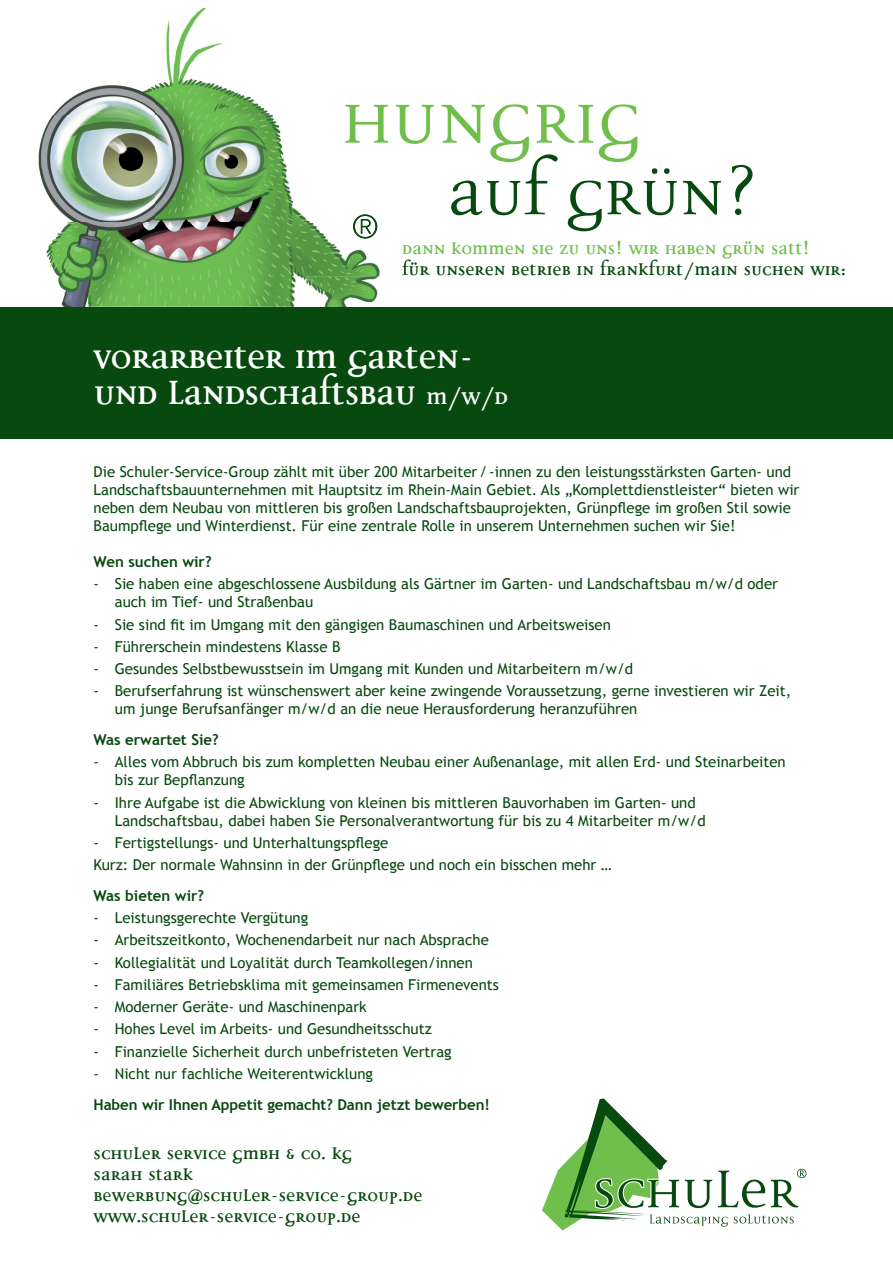
<style>
.page{position:relative;width:893px;height:1263px;background:#fff}
.page>*{position:absolute;margin:0;border:0;box-sizing:border-box;transform-origin:0 0}
.t1{font:98.4px "Disturbance";color:#70bf4c}
.t2{font:86.55px "Disturbance";letter-spacing:-.01em;color:#07490e}
.t3{font:700 45px/36px "Disturbance";letter-spacing:-.02em;color:#fff}
.t4{font:700 22.5px/21px "Disturbance";color:#07490e}
.t5{font:700 22.5px "Disturbance";color:#70bf4c}
.t6{font:15px/18px "Trebuchet MS";color:#07490e}
.t7{font:700 15px "Trebuchet MS";letter-spacing:-.005em;color:#07490e}
.s1{font-size:30px}
</style>
<div class="page">
<svg style="left:542px;top:1098px;width:264px;height:132px"></svg>
<img style="left:38px;top:9px;width:365px;height:268px">
<img style="left:58px;top:277px;width:98px;height:30px">
<img style="left:156px;top:277px;width:149px;height:29px">
<img style="left:305px;top:277px;width:73px;height:30px">
<img style="left:345px;top:104px;width:60px;height:58px">
<img style="left:353px;top:214px;width:24px;height:25px">
<svg style="left:403px;top:245px;width:2px;height:9px"></svg>
<img style="left:402px;top:259px;width:3px;height:18px">
<div style="left:0;top:307px;width:893px;height:131px;background:#07490e"></div>
<h1 class="t1" style="left:341px;top:66px;width:301px">HUNGRIG</h1>
<h2 class="t2" style="left:447px;top:146px;width:312px">AUF GRÜN?</h2>
<h3 class="t5" style="left:402px;top:236px;width:410px">Dann kommen Sie zu uns! Wir haben Grün satt!</h3>
<h3 class="t4" style="left:402px;top:258px;width:446px">Für unseren Betrieb in Frankfurt/Main suchen wir:</h3>
<h3 class="t3" style="left:94px;top:337px;width:416px">Vorarbeiter im Garten&shy;und Landschaftsbau <span class="s1">m/w/d</span></h3>
<p class="t6" style="left:94px;top:463px;width:707px">Die Schuler-Service-Group zählt mit über 200 Mitarbeiter / -innen zu den leistungsstärksten Garten- und Landschaftsbauunternehmen mit Hauptsitz im Rhein-Main Gebiet. Als „Komplettdienstleister“ bieten wir neben dem Neubau von mittleren bis großen Landschaftsbauprojekten, Grünpflege im großen Stil sowie Baumpflege und Winterdienst. Für eine zentrale Rolle in unserem Unternehmen suchen wir Sie!</p>
<p class="t7" style="left:94px;top:552px;width:120px">Wen suchen wir?</p>
<p class="t6" style="left:115px;top:575px;width:665px;text-indent:-21px">- Sie haben eine abgeschlossene Ausbildung als Gärtner im Garten- und Landschaftsbau m/w/d oder auch im Tief- und Straßenbau</p>
<p class="t6" style="left:94px;top:615px;width:519px">- Sie sind fit im Umgang mit den gängigen Baumaschinen und Arbeitsweisen</p>
<p class="t6" style="left:94px;top:638px;width:248px">- Führerschein mindestens Klasse B</p>
<p class="t6" style="left:94px;top:660px;width:541px">- Gesundes Selbstbewusstsein im Umgang mit Kunden und Mitarbeitern m/w/d</p>
<p class="t6" style="left:115px;top:682px;width:678px;text-indent:-21px">- Berufserfahrung ist wünschenswert aber keine zwingende Voraussetzung, gerne investieren wir Zeit, um junge Berufsanfänger m/w/d an die neue Herausforderung heranzuführen</p>
<p class="t7" style="left:94px;top:730px;width:127px">Was erwartet Sie?</p>
<p class="t6" style="left:115px;top:753px;width:672px;text-indent:-21px">- Alles vom Abbruch bis zum kompletten Neubau einer Außenanlage, mit allen Erd- und Steinarbeiten bis zur Bepflanzung</p>
<p class="t6" style="left:115px;top:793px;width:592px;text-indent:-21px">- Ihre Aufgabe ist die Abwicklung von kleinen bis mittleren Bauvorhaben im Garten- und<br>Landschaftsbau, dabei haben Sie Personalverantwortung für bis zu 4 Mitarbeiter m/w/d</p>
<p class="t6" style="left:94px;top:832px;width:520px;line-height:22.2px">- Fertigstellungs- und Unterhaltungspflege<br>Kurz: Der normale Wahnsinn in der Grünpflege und noch ein bisschen mehr …</p>
<p class="t7" style="left:94px;top:886px;width:112px">Was bieten wir?</p>
<p class="t6" style="left:94px;top:909px;width:216px">- Leistungsgerechte Vergütung</p>
<p class="t6" style="left:94px;top:931px;width:397px">- Arbeitszeitkonto, Wochenendarbeit nur nach Absprache</p>
<p class="t6" style="left:94px;top:953px;width:381px">- Kollegialität und Loyalität durch Teamkollegen/innen</p>
<p class="t6" style="left:94px;top:976px;width:407px">- Familiäres Betriebsklima mit gemeinsamen Firmenevents</p>
<p class="t6" style="left:94px;top:998px;width:275px">- Moderner Geräte- und Maschinenpark</p>
<p class="t6" style="left:94px;top:1020px;width:340px">- Hohes Level im Arbeits- und Gesundheitsschutz</p>
<p class="t6" style="left:94px;top:1042px;width:360px">- Finanzielle Sicherheit durch unbefristeten Vertrag</p>
<p class="t6" style="left:94px;top:1065px;width:281px">- Nicht nur fachliche Weiterentwicklung</p>
<p class="t7" style="left:94px;top:1095px;width:398px">Haben wir Ihnen Appetit gemacht? Dann jetzt bewerben!</p>
<h3 class="t4" style="left:94px;top:1142px;width:330px">Schuler Service GmbH &amp; Co. KG<br>Sarah Stark<br>Bewerbung@schuler-service-group.de www.schuler-service-group.de</h3>
</div>
